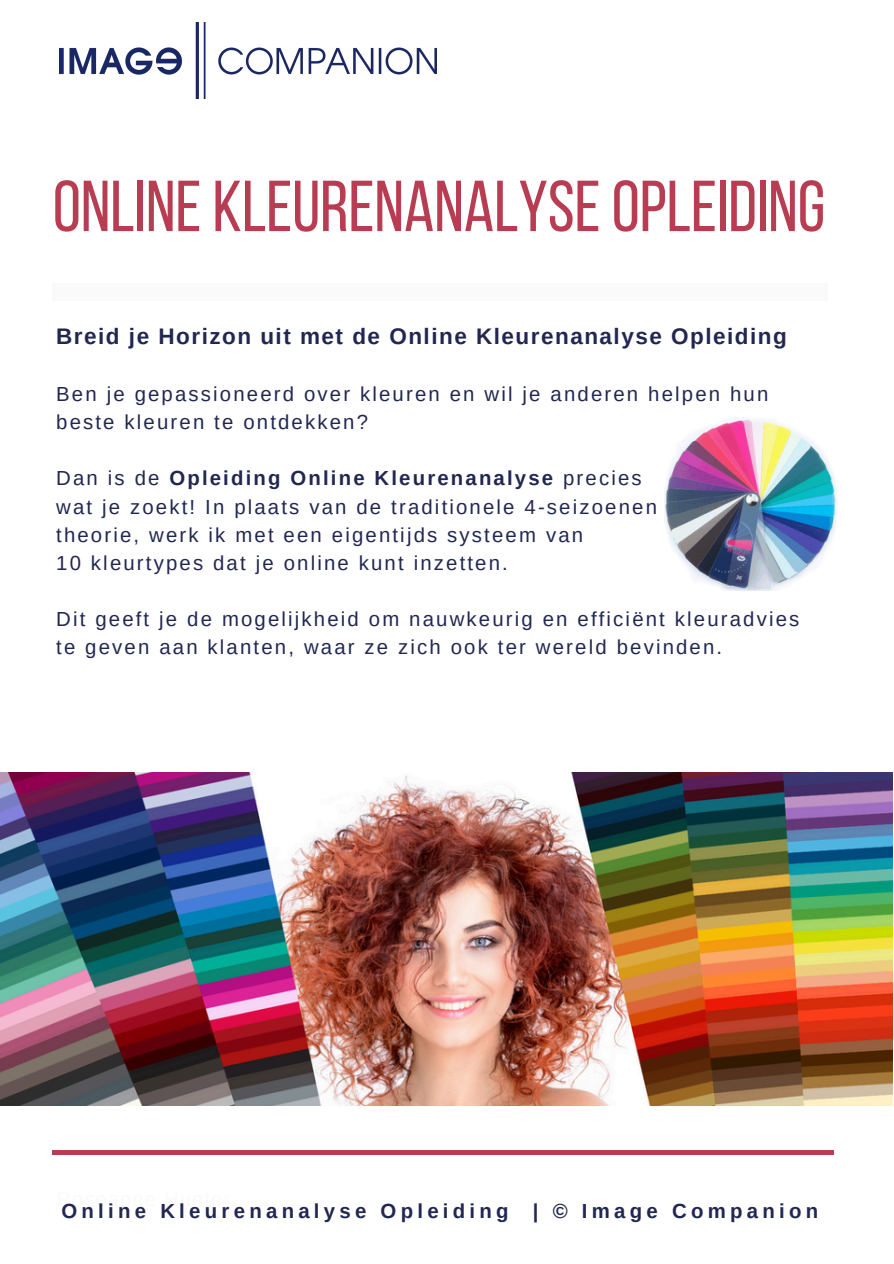
<style>
.page{position:relative;width:894px;height:1264px;background:#fff}
.page>*{position:absolute;margin:0;border:0;box-sizing:border-box;transform-origin:0 0}
.t1{font:72px "Bebas Neue";color:#b83d53}
.t2{font:700 22.5px "Arimo";letter-spacing:.065em;color:#212751}
.t3{font:20.4px/28.2px "Arimo";letter-spacing:.105em;color:#212751}
.t4{font:700 20.4px "Arimo";letter-spacing:.21em;color:#212751}
.t5{font:700 20.4px "Arimo";letter-spacing:.105em;color:#212751}
.s1{font-weight:400}
</style>
<div class="page">
<img style="left:0;top:772px;width:892px;height:333px">
<div style="left:53px;top:284px;width:774px;height:17px;background:#fafafa"></div>
<img style="left:60px;top:23px;width:376px;height:75px">
<img style="left:664px;top:419px;width:172px;height:171px">
<hr style="left:53px;top:1150px;width:780px;height:4px;background:#b83d53">
<p class="t1" style="left:53px;top:177px;width:773px">ONLINE KLEURENANALYSE OPLEIDING</p>
<p class="t2" style="left:56px;top:323px;width:731px">Breid je Horizon uit met de Online Kleurenanalyse Opleiding</p>
<p class="t3" style="left:56px;top:380px;width:713px">Ben je gepassioneerd over kleuren en wil je anderen helpen hun beste kleuren te ontdekken?</p>
<p class="t5" style="left:56px;top:467px;width:586px"><span class="s1">Dan is de</span> Opleiding Online Kleurenanalyse <span class="s1">precies</span></p>
<p class="t3" style="left:56px;top:492px;width:602px">wat je zoekt! In plaats van de traditionele 4-seizoenen</p>
<p class="t3" style="left:56px;top:520px;width:528px">theorie, werk ik met een eigentijds systeem van</p>
<p class="t3" style="left:56px;top:548px;width:453px">10 kleurtypes dat je online kunt inzetten.</p>
<p class="t3" style="left:56px;top:605px;width:744px">Dit geeft je de mogelijkheid om nauwkeurig en efficiënt kleuradvies te geven aan klanten, waar ze zich ook ter wereld bevinden.</p>
<p class="t4" style="left:61px;top:1199px;width:758px">Online Kleurenanalyse Opleiding | © Image Companion</p>
</div>
